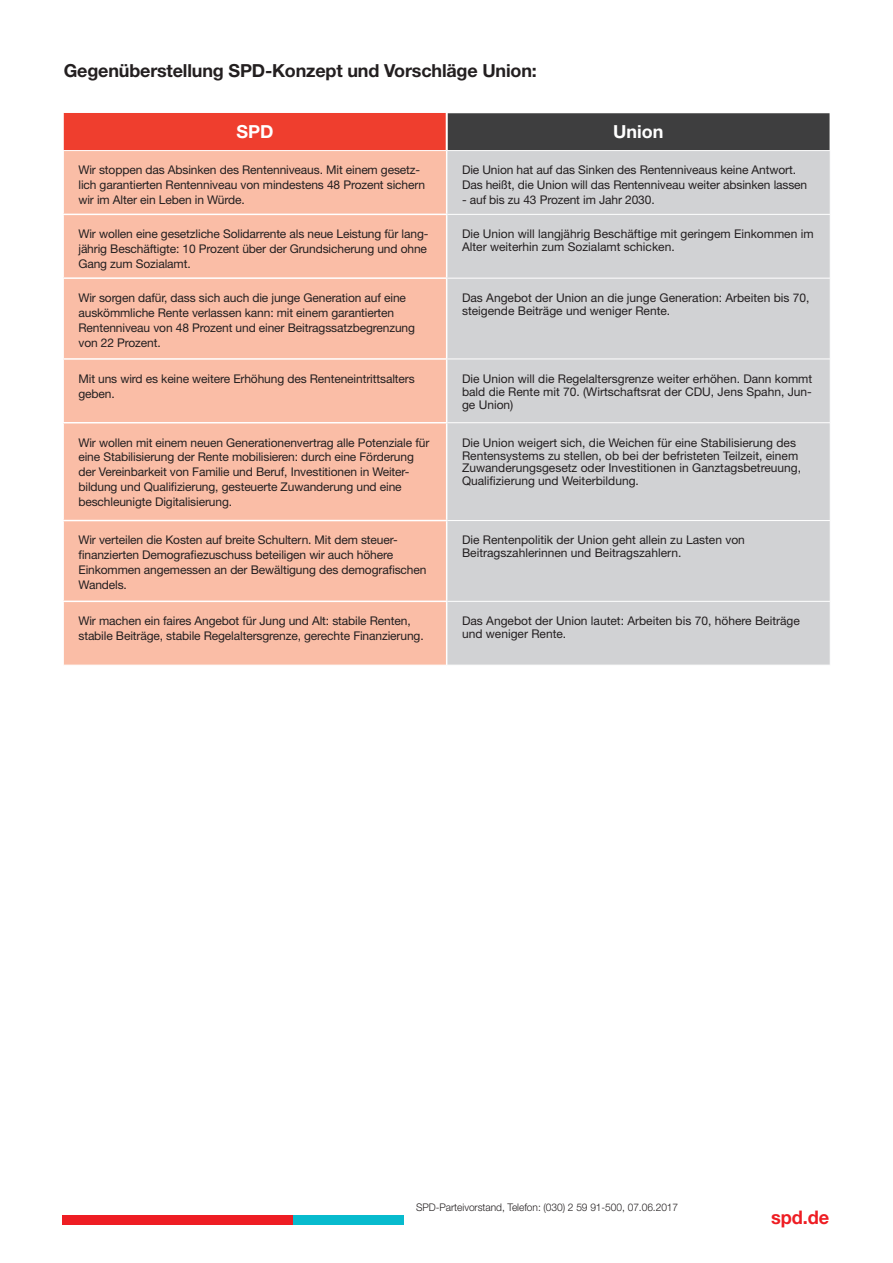
<style>
.page{position:relative;width:893px;height:1263px;background:#fff}
.page>*{position:absolute;margin:0;border:0;box-sizing:border-box;transform-origin:0 0}
.t1{font:700 18.75px "Helvetica Neue LT Std";color:#ee1d23}
.t2{font:700 18px "Helvetica Neue LT Std";letter-spacing:-.01em;color:#231f20}
.t3{font:700 18px "Helvetica Neue LT Std";color:#fff}
.t4{font:12px/14.9px "Helvetica Neue LT Std";letter-spacing:-.01em;color:#231f20}
.t5{font:300 10.5px "Helvetica Neue LT Std";letter-spacing:-.005em;color:#231f20}
</style>
<div class="page">
<div style="left:62px;top:1215px;width:231px;height:10px;background:#ee1d23"></div>
<div style="left:293px;top:1215px;width:111px;height:10px;background:#08bbce"></div>
<div style="left:63px;top:112px;width:384px;height:39px;background:#ef3e2e"></div>
<div style="left:447px;top:112px;width:383px;height:39px;background:#3e3e3f"></div>
<div style="left:64px;top:151px;width:382px;height:514px;background:#fabda6"></div>
<div style="left:447px;top:151px;width:383px;height:514px;background:#d1d2d4"></div>
<hr style="left:62px;top:112px;width:384px;height:1px;background:#fff">
<hr style="left:829px;top:113px;width:2px;height:37px;background:#fff">
<hr style="left:447px;top:112px;width:384px;height:1px;background:#fff">
<hr style="left:446px;top:112px;width:1px;height:38px;background:#fff">
<hr style="left:447px;top:113px;width:1px;height:37px;background:#fff">
<hr style="left:62px;top:113px;width:2px;height:37px;background:#fff">
<hr style="left:62px;top:150px;width:385px;height:1px;background:#fff">
<hr style="left:447px;top:150px;width:383px;height:1px;background:#fff">
<hr style="left:447px;top:214px;width:383px;height:1px;background:#fff">
<hr style="left:447px;top:278px;width:383px;height:1px;background:#fff">
<hr style="left:447px;top:359px;width:383px;height:1px;background:#fff">
<hr style="left:447px;top:422px;width:383px;height:1px;background:#fff">
<hr style="left:447px;top:520px;width:383px;height:1px;background:#fff">
<hr style="left:447px;top:601px;width:383px;height:1px;background:#fff">
<hr style="left:62px;top:214px;width:385px;height:1px;background:#fff">
<hr style="left:62px;top:277px;width:385px;height:2px;background:#fff">
<hr style="left:62px;top:358px;width:385px;height:2px;background:#fff">
<hr style="left:62px;top:422px;width:385px;height:1px;background:#fff">
<hr style="left:62px;top:520px;width:385px;height:1px;background:#fff">
<hr style="left:62px;top:601px;width:385px;height:1px;background:#fff">
<h2 class="t2" style="left:64px;top:59px;width:475px">Gegenüberstellung SPD-Konzept und Vorschläge Union:</h2>
<h2 class="t3" style="left:236px;top:120px;width:39px">SPD</h2>
<h2 class="t3" style="left:613px;top:120px;width:52px">Union</h2>
<p class="t4" style="left:78px;top:162px;width:348px">Wir stoppen das Absinken des Rentenniveaus. Mit einem gesetz&shy;lich garantierten Rentenniveau von mindestens 48 Prozent sichern wir im Alter ein Leben in Würde.</p>
<p class="t4" style="left:462px;top:162px;width:347px">Die Union hat auf das Sinken des Rentenniveaus keine Antwort.<br>Das heißt, die Union will das Rentenniveau weiter absinken lassen</p>
<p class="t4" style="left:462px;top:192px;width:194px">- auf bis zu 43 Prozent im Jahr 2030.</p>
<p class="t4" style="left:78px;top:226px;width:351px">Wir wollen eine gesetzliche Solidarrente als neue Leistung für lang&shy;jährig Beschäftigte: 10 Prozent über der Grundsicherung und ohne<br>Gang zum Sozialamt.</p>
<p class="t4" style="left:462px;top:227px;width:353px;line-height:12.9px">Die Union will langjährig Beschäftige mit geringem Einkommen im<br>Alter weiterhin zum Sozialamt schicken.</p>
<p class="t4" style="left:78px;top:290px;width:338px">Wir sorgen dafür, dass sich auch die junge Generation auf eine auskömmliche Rente verlassen kann: mit einem garantierten Rentenniveau von 48 Prozent und einer Beitragssatzbegrenzung von 22 Prozent.</p>
<p class="t4" style="left:462px;top:291px;width:349px;line-height:12.9px">Das Angebot der Union an die junge Generation: Arbeiten bis 70, steigende Beiträge und weniger Rente.</p>
<p class="t4" style="left:78px;top:371px;width:338px">Mit uns wird es keine weitere Erhöhung des Renteneintrittsalters geben.</p>
<p class="t4" style="left:462px;top:372px;width:352px;line-height:12.9px;text-align:justify">Die Union will die Regelaltersgrenze weiter erhöhen. Dann kommt bald die Rente mit 70. (Wirtschaftsrat der CDU, Jens Spahn, Jun&shy;ge Union)</p>
<p class="t4" style="left:78px;top:435px;width:352px">Wir wollen mit einem neuen Generationenvertrag alle Potenziale für eine Stabilisierung der Rente mobilisieren: durch eine Förderung der Vereinbarkeit von Familie und Beruf, Investitionen in Weiter&shy;bildung und Qualifizierung, gesteuerte Zuwanderung und eine beschleunigte Digitalisierung.</p>
<p class="t4" style="left:462px;top:436px;width:341px;line-height:12.9px">Die Union weigert sich, die Weichen für eine Stabilisierung des Rentensystems zu stellen, ob bei der befristeten Teilzeit, einem Zuwanderungsgesetz oder Investitionen in Ganztagsbetreuung, Qualifizierung und Weiterbildung.</p>
<p class="t4" style="left:78px;top:532px;width:350px">Wir verteilen die Kosten auf breite Schultern. Mit dem steuer&shy;finanzierten Demografiezuschuss beteiligen wir auch höhere Einkommen angemessen an der Bewältigung des demografischen Wandels.</p>
<p class="t4" style="left:462px;top:533px;width:284px;line-height:12.9px">Die Rentenpolitik der Union geht allein zu Lasten von<br>Beitragszahlerinnen und Beitragszahlern.</p>
<p class="t4" style="left:78px;top:613px;width:347px">Wir machen ein faires Angebot für Jung und Alt: stabile Renten, stabile Beiträge, stabile Regelaltersgrenze, gerechte Finanzierung.</p>
<p class="t4" style="left:462px;top:614px;width:339px;line-height:12.9px">Das Angebot der Union lautet: Arbeiten bis 70, höhere Beiträge und weniger Rente.</p>
<p class="t5" style="left:416px;top:1200px;width:264px">SPD-Parteivorstand, Telefon: (030) 2 59 91-500, 07.06.2017</p>
<h1 class="t1" style="left:771px;top:1206px;width:60px">spd.de</h1>
</div>
